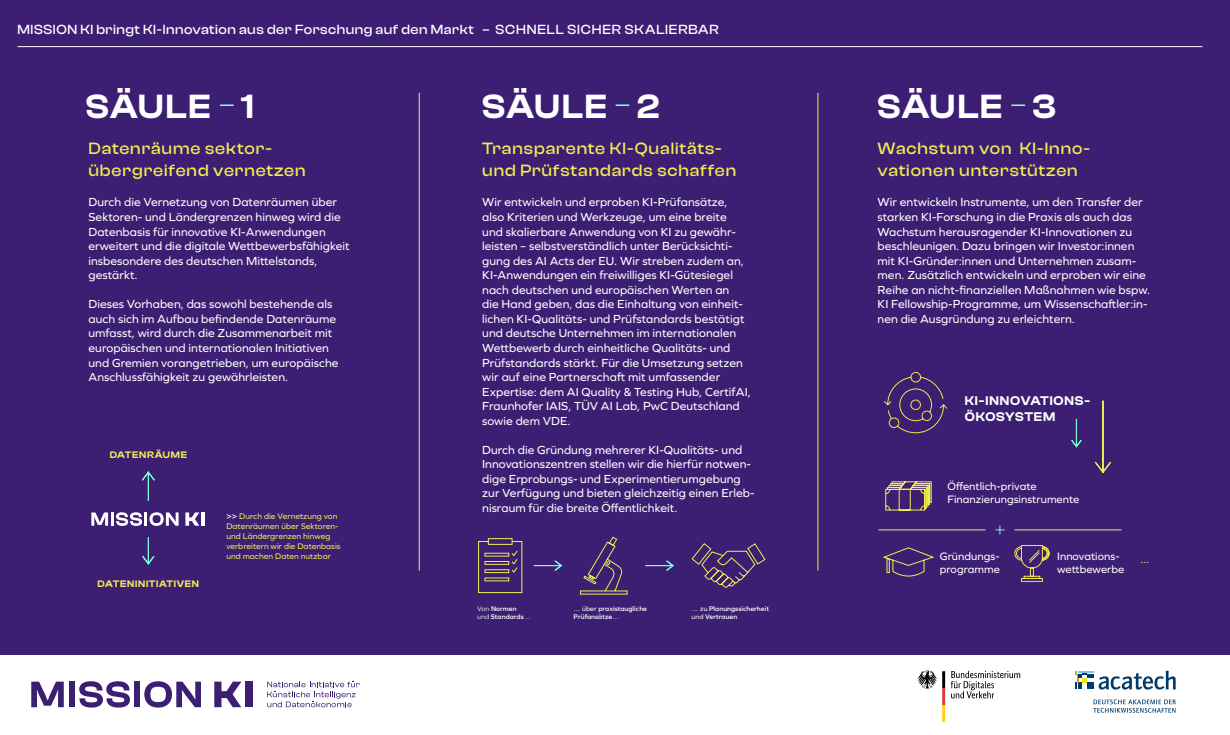
<style>
.page{position:relative;width:1230px;height:735px;background:#fff}
.page>*{position:absolute;margin:0;border:0;box-sizing:border-box;transform-origin:0 0}
.Herausgestelltes_Zitat{font:600 34.75px "Clash Display";letter-spacing:.035em;color:#fff}
.Textkörper_2{font:500 17px/21.9px "Clash Display";letter-spacing:.055em;color:#f1ed53}
.Textkörper_1{font:500 13.75px "Clash Display";letter-spacing:.04em;color:#fff}
.Herausgestelltes_Zitat-2{font:600 13px "Clash Display";letter-spacing:.055em;color:#fff}
.Textkörper_2-2{font:12.12px/14.5px "Graphie";letter-spacing:.005em;color:#fff}
.Textkörper_2-3{font:11.25px/13.5px "Graphie";letter-spacing:.005em;color:#fff}
.Textkörper_2-4{font:11.25px "Graphie";color:#f1ed53}
.Herausgestelltes_Zitat-3{font:600 9.75px "Clash Display";letter-spacing:.07em;color:#f1ed53}
.Textkörper_2-5{font:8.38px/10.1px "Graphie";letter-spacing:.005em;color:#f1ed53}
.Textkörper_2-6{font:600 7px/8.4px "Graphie";letter-spacing:.005em;color:#fff}
.s1{font-weight:600;color:#fff}
.s2{font-weight:400}
</style>
<div class="page">
<div style="left:0;top:0;width:1230px;height:655px;background:#3c1e73"></div>
<svg style="left:220px;top:104px;width:14px;height:2px"></svg>
<svg style="left:616px;top:104px;width:13px;height:2px"></svg>
<svg style="left:1011px;top:104px;width:14px;height:2px"></svg>
<svg style="left:31px;top:682px;width:33px;height:25px"></svg>
<div style="left:69px;top:682px;width:6px;height:25px;background:#3c1e73"></div>
<svg style="left:79px;top:681px;width:51px;height:27px"></svg>
<div style="left:134px;top:682px;width:6px;height:25px;background:#3c1e73"></div>
<svg style="left:144px;top:681px;width:57px;height:27px"></svg>
<svg style="left:214px;top:682px;width:27px;height:25px"></svg>
<div style="left:246px;top:682px;width:7px;height:25px;background:#3c1e73"></div>
<svg style="left:267px;top:682px;width:93px;height:25px"></svg>
<svg style="left:951px;top:671px;width:69px;height:27px"></svg>
<svg style="left:917px;top:671px;width:28px;height:51px"></svg>
<svg style="left:1075px;top:671px;width:101px;height:19px"></svg>
<svg style="left:1093px;top:699px;width:83px;height:14px"></svg>
<hr style="left:17px;top:46px;width:1186px;height:1px;background:#fff">
<svg style="left:91px;top:512px;width:17px;height:14px"></svg>
<hr style="left:111px;top:512px;width:3px;height:14px;background:#fff">
<svg style="left:116px;top:512px;width:26px;height:14px"></svg>
<hr style="left:144px;top:512px;width:3px;height:14px;background:#fff">
<svg style="left:149px;top:512px;width:30px;height:14px"></svg>
<svg style="left:185px;top:512px;width:14px;height:14px"></svg>
<hr style="left:202px;top:512px;width:3px;height:14px;background:#fff">
<svg style="left:142px;top:471px;width:13px;height:30px"></svg>
<svg style="left:142px;top:537px;width:13px;height:28px"></svg>
<svg style="left:478px;top:538px;width:45px;height:55px"></svg>
<svg style="left:645px;top:560px;width:29px;height:11px"></svg>
<svg style="left:1071px;top:419px;width:11px;height:29px"></svg>
<svg style="left:534px;top:560px;width:28px;height:11px"></svg>
<svg style="left:580px;top:536px;width:48px;height:59px"></svg>
<svg style="left:691px;top:543px;width:75px;height:45px"></svg>
<svg style="left:1095px;top:400px;width:16px;height:73px"></svg>
<svg style="left:884px;top:372px;width:64px;height:62px"></svg>
<hr style="left:878px;top:530px;width:108px;height:1px;background:#f1ed53">
<hr style="left:1014px;top:530px;width:108px;height:1px;background:#f1ed53">
<hr style="left:818px;top:93px;width:1px;height:478px;background:#f1ed53">
<hr style="left:419px;top:93px;width:1px;height:478px;background:#f1ed53">
<svg style="left:996px;top:526px;width:9px;height:9px"></svg>
<svg style="left:885px;top:481px;width:47px;height:30px"></svg>
<svg style="left:883px;top:547px;width:51px;height:30px"></svg>
<svg style="left:1014px;top:545px;width:36px;height:37px"></svg>
<p class="Textkörper_1" style="left:17px;top:21px;width:703px">MISSION KI bringt KI-Innovation aus der Forschung auf den Markt – SCHNELL SICHER SKALIERBAR</p>
<p class="Herausgestelltes_Zitat" style="left:86px;top:87px;width:169px">SÄULE 1</p>
<p class="Textkörper_2" style="left:88px;top:137px;width:185px">Datenräume sektor-</p>
<p class="Textkörper_2" style="left:88px;top:159px;width:219px">übergreifend vernetzen</p>
<p class="Textkörper_2-2" style="left:88px;top:195px;width:263px">Durch die Vernetzung von Datenräumen über Sektoren- und Ländergrenzen hinweg wird die Datenbasis für innovative KI-Anwendungen erweitert und die digitale Wettbewerbsfähigkeit insbesondere des deutschen Mittelstands, gestärkt.</p>
<p class="Textkörper_2-2" style="left:88px;top:297px;width:249px">Dieses Vorhaben, das sowohl bestehende als auch sich im Aufbau befindende Datenräume</p>
<p class="Textkörper_2-2" style="left:88px;top:326px;width:252px">umfasst, wird durch die Zusammenarbeit mit europäischen und internationalen Initiativen und Gremien vorangetrieben, um europäische Anschlussfähigkeit zu gewährleisten.</p>
<p class="Herausgestelltes_Zitat-3" style="left:110px;top:450px;width:79px">DATENRÄUME</p>
<p class="Herausgestelltes_Zitat-3" style="left:98px;top:578px;width:103px">DATENINITIATIVEN</p>
<p class="Textkörper_2-5" style="left:226px;top:511px;width:116px"><span class="s1">&gt;&gt;</span> Durch die Vernetzung von<br>Datenräumen über Sektoren&shy;und Ländergrenzen hinweg verbreitern wir die Datenbasis und machen Daten nutzbar</p>
<p class="Herausgestelltes_Zitat" style="left:482px;top:87px;width:179px">SÄULE 2</p>
<p class="Herausgestelltes_Zitat" style="left:878px;top:87px;width:180px">SÄULE 3</p>
<p class="Textkörper_2" style="left:482px;top:137px;width:256px">Transparente KI-Qualitäts&shy;und Prüfstandards schaffen</p>
<p class="Textkörper_2" style="left:878px;top:137px;width:214px">Wachstum von KI-Inno&shy;vationen unterstützen</p>
<p class="Textkörper_2-2" style="left:482px;top:195px;width:270px">Wir entwickeln und erproben KI-Prüfansätze, also Kriterien und Werkzeuge, um eine breite<br>und skalierbare Anwendung von KI zu gewähr&shy;leisten – selbstverständlich unter Berücksichti&shy;gung des AI Acts der EU. Wir streben zudem an, KI-Anwendungen ein freiwilliges KI-Gütesiegel nach deutschen und europäischen Werten an<br>die Hand geben, das die Einhaltung von einheit&shy;lichen KI-Qualitäts- und Prüfstandards bestätigt und deutsche Unternehmen im internationalen Wettbewerb durch einheitliche Qualitäts- und Prüfstandards stärkt. Für die Umsetzung setzen wir auf eine Partnerschaft mit umfassender Expertise: dem AI Quality &amp; Testing Hub, CertifAI, Fraunhofer IAIS, TÜV AI Lab, PwC Deutschland sowie dem VDE.</p>
<p class="Textkörper_2-2" style="left:482px;top:442px;width:274px">Durch die Gründung mehrerer KI-Qualitäts- und Innovationszentren stellen wir die hierfür notwen&shy;dige Erprobungs- und Experimentierumgebung zur Verfügung und bieten gleichzeitig einen Erleb&shy;nisraum für die breite Öffentlichkeit.</p>
<p class="Textkörper_2-6" style="left:477px;top:604px;width:55px"><span class="s2">Von</span> Normen<br><span class="s2">und</span> Standards <span class="s2">...</span></p>
<p class="Textkörper_2-6" style="left:574px;top:604px;width:75px"><span class="s2">… über</span> praxistaugliche</p>
<p class="Textkörper_2-6" style="left:574px;top:612px;width:47px">Prüfansätze<span class="s2">…</span></p>
<p class="Textkörper_2-6" style="left:692px;top:604px;width:79px"><span class="s2">… zu</span> Planungssicherheit <span class="s2">und</span> Vertrauen</p>
<p class="Textkörper_2-2" style="left:878px;top:195px;width:274px">Wir entwickeln Instrumente, um den Transfer der starken KI-Forschung in die Praxis als auch das Wachstum herausragender KI-Innovationen zu beschleunigen. Dazu bringen wir Investor:innen mit KI-Gründer:innen und Unternehmen zusam&shy;men. Zusätzlich entwickeln und erproben wir eine Reihe an nicht-finanziellen Maßnahmen wie bspw.<br>KI Fellowship-Programme, um Wissenschaftler:in&shy;nen die Ausgründung zu erleichtern.</p>
<p class="Herausgestelltes_Zitat-2" style="left:965px;top:393px;width:127px">KI-INNOVATIONS-</p>
<p class="Herausgestelltes_Zitat-2" style="left:965px;top:409px;width:92px">ÖKOSYSTEM</p>
<p class="Textkörper_2-3" style="left:947px;top:479px;width:91px">Öffentlich-private</p>
<p class="Textkörper_2-3" style="left:947px;top:493px;width:134px">Finanzierungsinstrumente</p>
<p class="Textkörper_2-3" style="left:940px;top:549px;width:62px">Gründungs&shy;programme</p>
<p class="Textkörper_2-3" style="left:1057px;top:549px;width:69px">Innovations&shy;wettbewerbe</p>
<p class="Textkörper_2-4" style="left:1141px;top:552px;width:10px">...</p>
</div>
